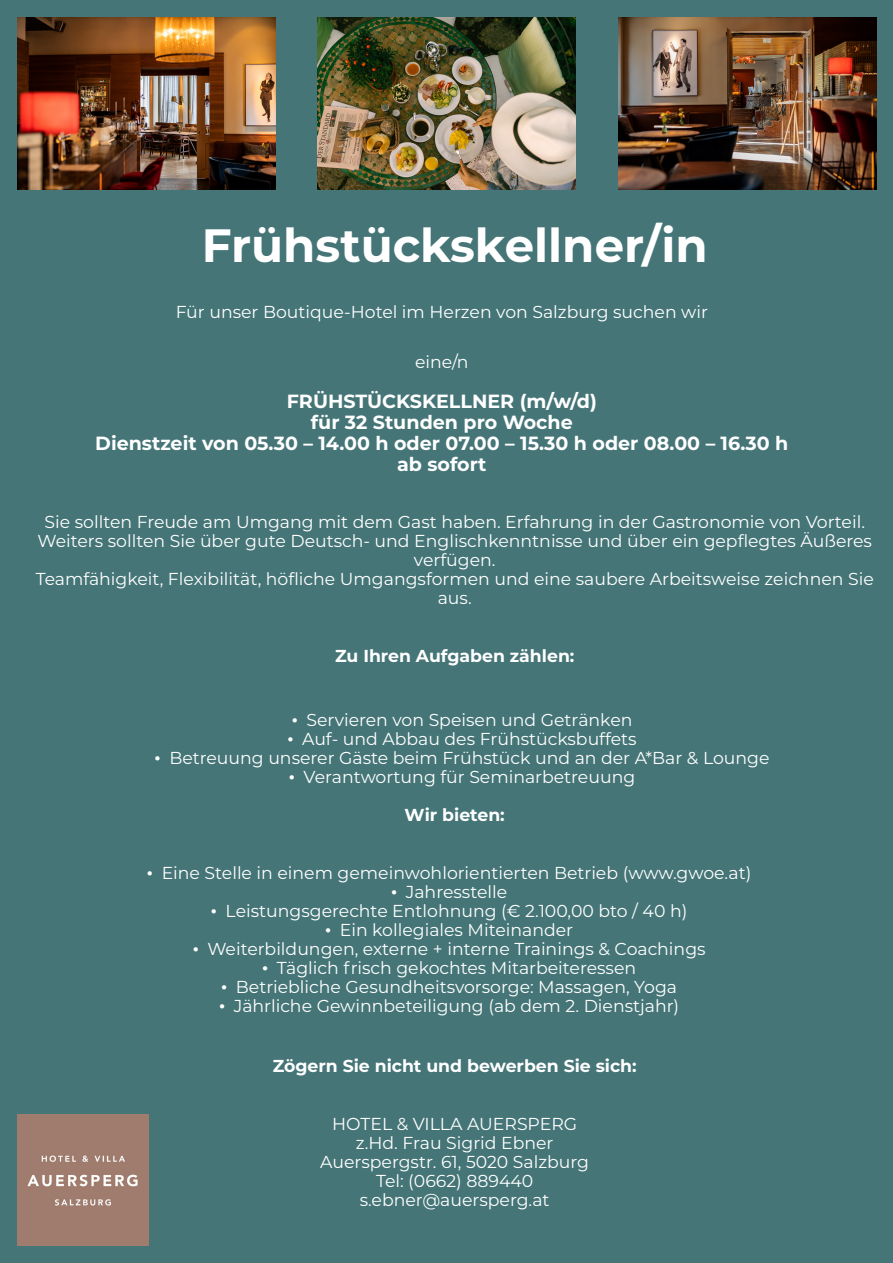
<style>
.page{position:relative;width:893px;height:1263px;background:#457577}
.page>*{position:absolute;margin:0;border:0;box-sizing:border-box;transform-origin:0 0}
.t1{font:700 46.65px "Montserrat";color:#fff}
.t2{font:700 19.05px/21px "Montserrat";color:#fff;text-align:center}
.t3{font:17.25px/19px "Montserrat";color:#fff;text-align:center}
.t4{font:700 17.25px "Montserrat";color:#fff}
.s1{font-family:"Times New Roman"}
</style>
<div class="page">
<img style="left:18px;top:17px;width:258px;height:172px">
<img style="left:318px;top:17px;width:257px;height:172px">
<img style="left:18px;top:1115px;width:131px;height:131px">
<img style="left:619px;top:17px;width:258px;height:172px">
<h1 class="t1" style="left:202px;top:212px;width:507px">Frühstückskellner/in</h1>
<p class="t3" style="left:176px;top:302px;width:534px">Für unser Boutique-Hotel im Herzen von Salzburg suchen wir</p>
<p class="t3" style="left:415px;top:351px;width:55px">eine/n</p>
<p class="t2" style="left:95px;top:389px;width:695px">FRÜHSTÜCKSKELLNER (m/w/d)<br>für 32 Stunden pro Woche<br>Dienstzeit von 05.30 – 14.00 h oder 07.00 – 15.30 h oder 08.00 – 16.30 h ab sofort</p>
<p class="t3" style="left:36px;top:512px;width:840px">Sie sollten Freude am Umgang mit dem Gast haben. Erfahrung in der Gastronomie von Vorteil.<br>Weiters sollten Sie über gute Deutsch- und Englischkenntnisse und über ein gepflegtes Äußeres verfügen.<br>Teamfähigkeit, Flexibilität, höfliche Umgangsformen und eine saubere Arbeitsweise zeichnen Sie aus.</p>
<p class="t4" style="left:335px;top:644px;width:241px">Zu Ihren Aufgaben zählen:</p>
<p class="t3" style="left:292px;top:710px;width:342px"><span class="s1">•</span> Servieren von Speisen und Getränken</p>
<p class="t3" style="left:287px;top:729px;width:351px"><span class="s1">•</span> Auf- und Abbau des Frühstücksbuffets</p>
<p class="t3" style="left:155px;top:748px;width:616px"><span class="s1">•</span> Betreuung unserer Gäste beim Frühstück und an der A*Bar &amp; Lounge</p>
<p class="t3" style="left:289px;top:767px;width:348px"><span class="s1">•</span> Verantwortung für Seminarbetreuung</p>
<p class="t4" style="left:405px;top:803px;width:102px">Wir bieten:</p>
<p class="t3" style="left:147px;top:863px;width:606px"><span class="s1">•</span> Eine Stelle in einem gemeinwohlorientierten Betrieb (www.gwoe.at)</p>
<p class="t3" style="left:391px;top:882px;width:118px"><span class="s1">•</span> Jahresstelle</p>
<p class="t3" style="left:211px;top:901px;width:478px"><span class="s1">•</span> Leistungsgerechte Entlohnung (€ 2.100,00 bto / 40 h)</p>
<p class="t3" style="left:325px;top:920px;width:250px"><span class="s1">•</span> Ein kollegiales Miteinander</p>
<p class="t3" style="left:193px;top:939px;width:514px"><span class="s1">•</span> Weiterbildungen, externe + interne Trainings &amp; Coachings</p>
<p class="t3" style="left:262px;top:958px;width:376px"><span class="s1">•</span> Täglich frisch gekochtes Mitarbeiteressen</p>
<p class="t3" style="left:221px;top:977px;width:457px"><span class="s1">•</span> Betriebliche Gesundheitsvorsorge: Massagen, Yoga</p>
<p class="t3" style="left:219px;top:996px;width:462px"><span class="s1">•</span> Jährliche Gewinnbeteiligung (ab dem 2. Dienstjahr)</p>
<p class="t4" style="left:273px;top:1053px;width:365px">Zögern Sie nicht und bewerben Sie sich:</p>
<p class="t3" style="left:320px;top:1113px;width:270px">HOTEL &amp; VILLA AUERSPERG z.Hd. Frau Sigrid Ebner<br>Auerspergstr. 61, 5020 Salzburg<br>Tel: (0662) 889440 s.ebner@auersperg.at</p>
</div>
